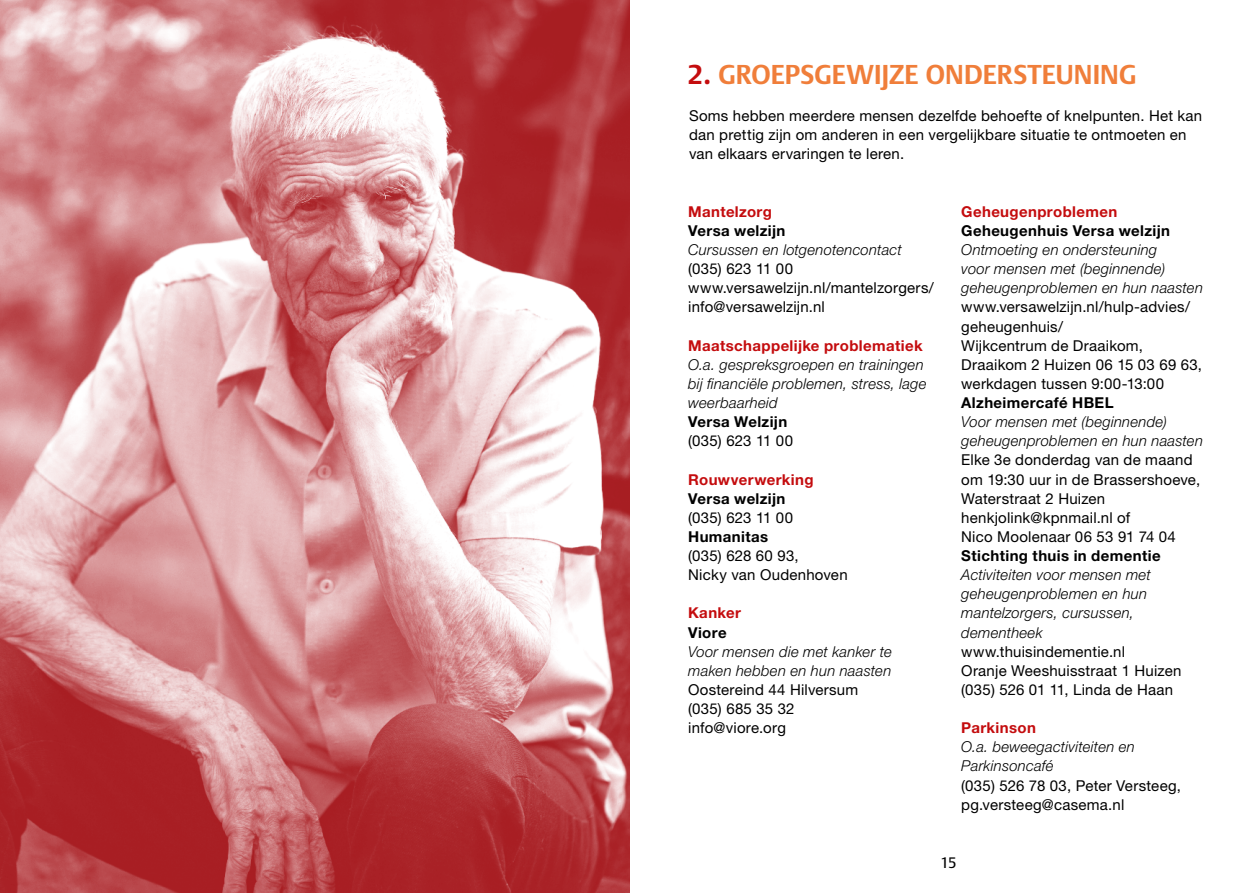
<style>
.page{position:relative;width:1259px;height:893px;background:#fff}
.page>*{position:absolute;margin:0;border:0;box-sizing:border-box;transform-origin:0 0}
.t1{font:700 27px "DTL Argo T";letter-spacing:.005em;color:#f07e3a}
.t2{font:15px/19.2px "Helvetica Neue LT Std";letter-spacing:.015em;color:#000}
.t3{font:italic 300 15px/19.2px "Helvetica Neue LT Std";letter-spacing:.015em;color:#000}
.t4{font:700 15px "Helvetica Neue LT Std";letter-spacing:.025em;color:#000}
.t5{font:700 15px "Helvetica Neue LT Std";letter-spacing:.025em;color:#c40c0e}
.t6{font:15px "DTL Argo T";color:#000}
.s1{color:#c40c0e}
</style>
<div class="page">
<img style="left:0;top:0;width:629px;height:893px">
<h1 class="t1" style="left:688px;top:58px;width:450px"><span class="s1">2.</span> GROEPSGEWIJZE ONDERSTEUNING</h1>
<p class="t2" style="left:689px;top:106px;width:515px">Soms hebben meerdere mensen dezelfde behoefte of knelpunten. Het kan dan prettig zijn om anderen in een vergelijkbare situatie te ontmoeten en van elkaars ervaringen te leren.</p>
<p class="t5" style="left:688px;top:202px;width:85px">Mantelzorg</p>
<p class="t4" style="left:688px;top:221px;width:99px">Versa welzijn</p>
<p class="t3" style="left:688px;top:240px;width:215px">Cursussen en lotgenotencontact</p>
<p class="t2" style="left:688px;top:259px;width:247px">(035) 623 11 00 www.versawelzijn.nl/mantelzorgers/ info@versawelzijn.nl</p>
<p class="t5" style="left:688px;top:336px;width:236px">Maatschappelijke problematiek</p>
<p class="t3" style="left:688px;top:355px;width:240px">O.a. gespreksgroepen en trainingen bij financiële problemen, stress, lage weerbaarheid</p>
<p class="t4" style="left:688px;top:413px;width:101px">Versa Welzijn</p>
<p class="t2" style="left:688px;top:431px;width:106px">(035) 623 11 00</p>
<p class="t5" style="left:688px;top:470px;width:127px">Rouwverwerking</p>
<p class="t4" style="left:688px;top:489px;width:99px">Versa welzijn</p>
<p class="t2" style="left:688px;top:508px;width:106px">(035) 623 11 00</p>
<p class="t4" style="left:688px;top:527px;width:82px">Humanitas</p>
<p class="t2" style="left:688px;top:546px;width:161px">(035) 628 60 93,<br>Nicky van Oudenhoven</p>
<p class="t5" style="left:688px;top:604px;width:54px">Kanker</p>
<p class="t4" style="left:688px;top:623px;width:40px">Viore</p>
<p class="t3" style="left:688px;top:642px;width:205px">Voor mensen die met kanker te maken hebben en hun naasten</p>
<p class="t2" style="left:688px;top:680px;width:172px">Oostereind 44 Hilversum (035) 685 35 32 info@viore.org</p>
<p class="t5" style="left:961px;top:202px;width:158px">Geheugenproblemen</p>
<p class="t4" style="left:961px;top:221px;width:210px">Geheugenhuis Versa welzijn</p>
<p class="t3" style="left:961px;top:240px;width:243px">Ontmoeting en ondersteuning<br>voor mensen met (beginnende) geheugenproblemen en hun naasten</p>
<p class="t2" style="left:961px;top:297px;width:242px">www.versawelzijn.nl/hulp-advies/ geheugenhuis/<br>Wijkcentrum de Draaikom,<br>Draaikom 2 Huizen 06 15 03 69 63, werkdagen tussen 9:00-13:00</p>
<p class="t4" style="left:961px;top:393px;width:154px">Alzheimercafé HBEL</p>
<p class="t3" style="left:961px;top:412px;width:243px">Voor mensen met (beginnende) geheugenproblemen en hun naasten</p>
<p class="t2" style="left:961px;top:450px;width:240px">Elke 3e donderdag van de maand om 19:30 uur in de Brassershoeve,<br>Waterstraat 2 Huizen henkjolink@kpnmail.nl of<br>Nico Moolenaar 06 53 91 74 04</p>
<p class="t4" style="left:961px;top:546px;width:201px">Stichting thuis in dementie</p>
<p class="t3" style="left:961px;top:565px;width:191px">Activiteiten voor mensen met geheugenproblemen en hun mantelzorgers, cursussen, dementheek</p>
<p class="t2" style="left:961px;top:642px;width:222px">www.thuisindementie.nl<br>Oranje Weeshuisstraat 1 Huizen (035) 526 01 11, Linda de Haan</p>
<p class="t5" style="left:961px;top:719px;width:76px">Parkinson</p>
<p class="t3" style="left:961px;top:737px;width:175px">O.a. beweegactiviteiten en<br>Parkinsoncafé</p>
<p class="t2" style="left:961px;top:775px;width:221px">(035) 526 78 03, Peter Versteeg, pg.versteeg@casema.nl</p>
<p class="t6" style="left:940px;top:854px;width:17px">15</p>
</div>
